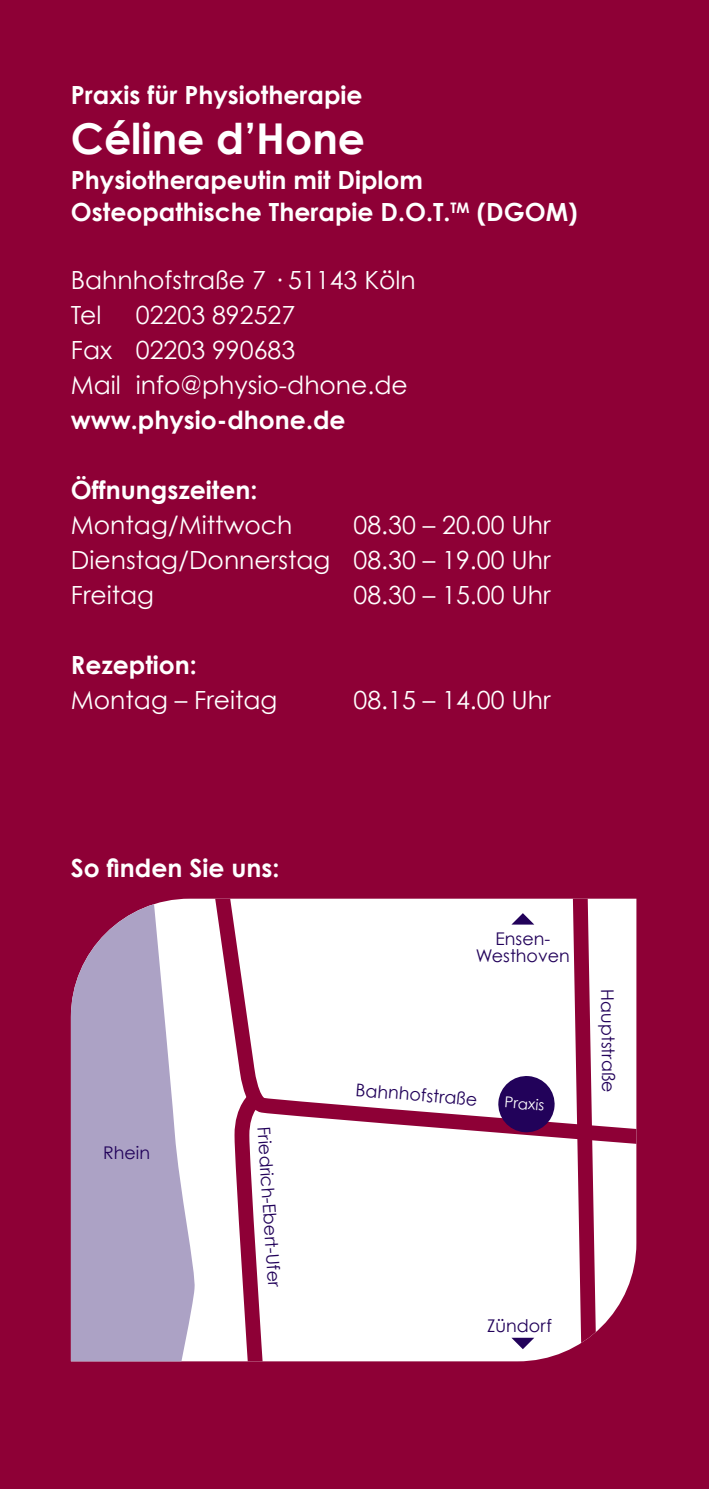
<style>
.page{position:relative;width:709px;height:1489px;background:#fff}
.page>*{position:absolute;margin:0;border:0;box-sizing:border-box;transform-origin:0 0}
.t1{font:700 42.5px "Century Gothic";color:#fff}
.t2{font:25px/35px "Century Gothic";color:#fff}
.t3{font:700 25px/32.5px "Century Gothic";color:#fff}
.t4{font:17.5px/17.5px "Century Gothic";color:#22025a;text-align:center}
.t5{font:15px "Century Gothic";color:#fff}
</style>
<div class="page">
<div style="left:0;top:0;width:709px;height:1488px;background:#8e0036"></div>
<div style="left:196px;top:898px;width:436px;height:463px;background:#fff"></div>
<svg style="left:565px;top:1275px;width:39px;height:86px"></svg>
<svg style="left:201px;top:898px;width:435px;height:377px;background:#f5e8ed"></svg>
<svg style="left:227px;top:1083px;width:43px;height:278px"></svg>
<svg style="left:71px;top:898px;width:125px;height:463px;background:#b8a8c7"></svg>
<svg style="left:511px;top:1337px;width:23px;height:11px"></svg>
<svg style="left:511px;top:913px;width:23px;height:11px"></svg>
<svg style="left:497px;top:1074px;width:59px;height:59px;background:#553074"></svg>
<p class="t3" style="left:71px;top:78px;width:293px">Praxis für Physiotherapie</p>
<h1 class="t1" style="left:71px;top:112px;width:296px">Céline d’Hone</h1>
<p class="t3" style="left:71px;top:163px;width:508px">Physiotherapeutin mit Diplom<br>Osteopathische Therapie D.O.T.<sup>TM</sup> (DGOM)</p>
<p class="t2" style="left:71px;top:262px;width:346px">Bahnhofstraße 7 · 51143 Köln<br>Tel</p>
<p class="t2" style="left:71px;top:297px;width:338px;text-indent:65px">02203 892527<br>Fax 02203 990683<br>Mail info@physio-dhone.de</p>
<p class="t3" style="left:71px;top:403px;width:276px">www.physio-dhone.de</p>
<p class="t3" style="left:71px;top:473px;width:188px">Öffnungszeiten:</p>
<p class="t2" style="left:71px;top:507px;width:223px">Montag/Mittwoch</p>
<p class="t2" style="left:71px;top:507px;width:481px;text-align:justify;text-indent:282px">08.30 – 20.00 Uhr Dienstag/Donnerstag 08.30 – 19.00 Uhr Freitag</p>
<p class="t2" style="left:353px;top:577px;width:199px">08.30 – 15.00 Uhr</p>
<p class="t3" style="left:71px;top:648px;width:128px">Rezeption:</p>
<p class="t2" style="left:71px;top:682px;width:208px">Montag – Freitag</p>
<p class="t2" style="left:353px;top:682px;width:199px">08.15 – 14.00 Uhr</p>
<p class="t3" style="left:71px;top:850px;width:210px">So finden Sie uns:</p>
<p class="t4" style="left:103px;top:1143px;width:48px">Rhein</p>
<p class="t4" style="left:273px;top:1125px;width:162px;rotate:86deg">Friedrich-Ebert-Ufer</p>
<p class="t4" style="left:476px;top:929px;width:95px">Ensen-<br>Westhoven</p>
<p class="t4" style="left:356px;top:1080px;width:123px;rotate:5deg">Bahnhofstraße</p>
<p class="t5" style="left:505px;top:1092px;width:41px;rotate:5deg">Praxis</p>
<p class="t4" style="left:616px;top:988px;width:105px;rotate:89deg">Hauptstraße</p>
<p class="t4" style="left:487px;top:1316px;width:66px">Zündorf</p>
</div>
